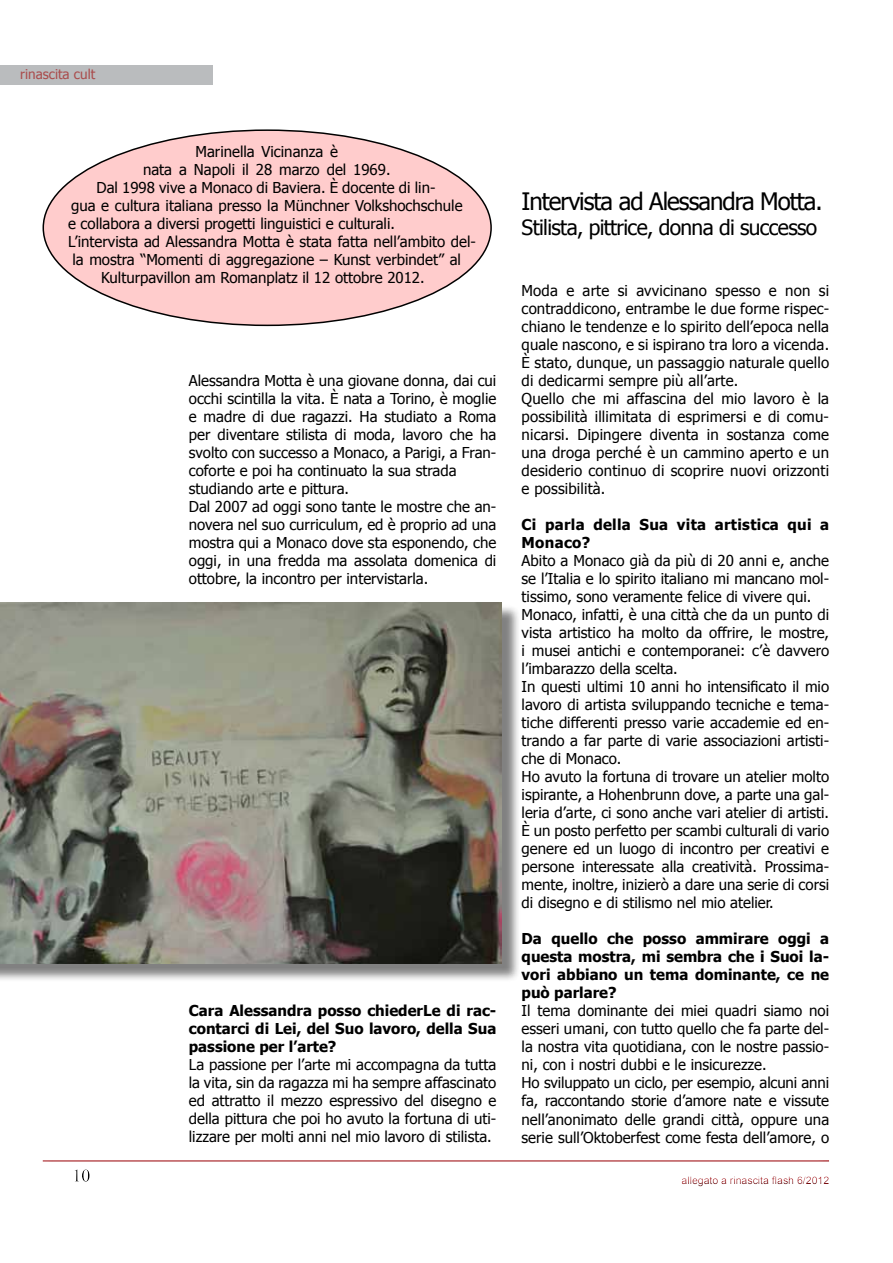
<style>
.page{position:relative;width:893px;height:1263px;background:#fff}
.page>*{position:absolute;margin:0;border:0;box-sizing:border-box;transform-origin:0 0}
.t1{font:24px "Tahoma";letter-spacing:-.04em;color:#000}
.t2{font:21px "Tahoma";letter-spacing:-.03em;color:#000}
.t3{font:15px/18px "Tahoma";color:#000}
.t4{font:700 15px/18px "Tahoma";color:#000;text-align:justify}
.t5{font:700 15px/18px "Tahoma";letter-spacing:.02em;color:#000}
.t6{font:13.5px "Tahoma";color:#aa4d4d}
.t7{font:10.5px "Arial";color:#a10c11}
</style>
<div class="page">
<div style="left:68px;top:1164px;width:32px;height:25px;background:#000;opacity:.75"></div>
<hr style="left:42px;top:1158px;width:789px;height:4px;background:#000;opacity:.75">
<div style="left:676px;top:1173px;width:163px;height:15px;background:#000;opacity:.75"></div>
<div style="left:0;top:65px;width:213px;height:20px;background:#babcbe"></div>
<div style="left:43px;top:130px;width:448px;height:195px;background:#fcc;border-radius:50%"></div>
<div style="left:0;top:604px;width:520px;height:378px;background:#000;opacity:.5"></div>
<img style="left:0;top:602px;width:502px;height:361px">
<p class="t6" style="left:20px;top:65px;width:77px">rinascita cult</p>
<p class="t3" style="left:196px;top:141px;width:144px">Marinella Vicinanza è</p>
<p class="t3" style="left:143px;top:159px;width:249px">nata a Napoli il 28 marzo del 1969.</p>
<p class="t3" style="left:97px;top:177px;width:341px">Dal 1998 vive a Monaco di Baviera. È docente di lin-</p>
<p class="t3" style="left:71px;top:195px;width:393px">gua e cultura italiana presso la Münchner Volkshochschule</p>
<p class="t3" style="left:68px;top:213px;width:328px">e collabora a diversi progetti linguistici e culturali.</p>
<p class="t3" style="left:68px;top:231px;width:409px">L’intervista ad Alessandra Motta è stata fatta nell’ambito del-</p>
<p class="t3" style="left:73px;top:249px;width:390px">la mostra “Momenti di aggregazione – Kunst verbindet” al</p>
<p class="t3" style="left:101px;top:267px;width:325px">Kulturpavillon am Romanplatz il 12 ottobre 2012.</p>
<p class="t3" style="left:189px;top:371px;width:309px">Alessandra Motta è una giovane donna, dai cui occhi scintilla la vita. È nata a Torino, è moglie e madre di due ragazzi. Ha studiato a Roma per diventare stilista di moda, lavoro che ha svolto con successo a Monaco, a Parigi, a Fran&shy;coforte e poi ha continuato la sua strada studiando arte e pittura.<br>Dal 2007 ad oggi sono tante le mostre che an&shy;novera nel suo curriculum, ed è proprio ad una mostra qui a Monaco dove sta esponendo, che oggi, in una fredda ma assolata domenica di ottobre, la incontro per intervistarla.</p>
<p class="t4" style="left:189px;top:1001px;width:309px">Cara Alessandra posso chiederLe di rac&shy;contarci di Lei, del Suo lavoro, della Sua passione per l’arte?</p>
<p class="t3" style="left:189px;top:1055px;width:309px;text-align:justify">La passione per l’arte mi accompagna da tutta la vita, sin da ragazza mi ha sempre affascinato ed attratto il mezzo espressivo del disegno e della pittura che poi ho avuto la fortuna di uti&shy;lizzare per molti anni nel mio lavoro di stilista.</p>
<h1 class="t1" style="left:522px;top:185px;width:303px">Intervista ad Alessandra Motta.</h1>
<h2 class="t2" style="left:522px;top:213px;width:297px">Stilista, pittrice, donna di successo</h2>
<p class="t3" style="left:522px;top:281px;width:309px">Moda e arte si avvicinano spesso e non si contraddicono, entrambe le due forme rispec&shy;chiano le tendenze e lo spirito dell’epoca nella quale nascono, e si ispirano tra loro a vicenda.<br>È stato, dunque, un passaggio naturale quello di dedicarmi sempre più all’arte.<br>Quello che mi affascina del mio lavoro è la possibilità illimitata di esprimersi e di comu&shy;nicarsi. Dipingere diventa in sostanza come una droga perché è un cammino aperto e un desiderio continuo di scoprire nuovi orizzonti e possibilità.</p>
<p class="t5" style="left:522px;top:515px;width:309px">Ci parla della Sua vita artistica qui a<br>Monaco?</p>
<p class="t3" style="left:522px;top:551px;width:309px">Abito a Monaco già da più di 20 anni e, anche se l’Italia e lo spirito italiano mi mancano mol&shy;tissimo, sono veramente felice di vivere qui.<br>Monaco, infatti, è una città che da un punto di vista artistico ha molto da offrire, le mostre, i musei antichi e contemporanei: c’è davvero l’imbarazzo della scelta.<br>In questi ultimi 10 anni ho intensificato il mio lavoro di artista sviluppando tecniche e tema&shy;tiche differenti presso varie accademie ed en&shy;trando a far parte di varie associazioni artisti&shy;che di Monaco.<br>Ho avuto la fortuna di trovare un atelier molto ispirante, a Hohenbrunn dove, a parte una gal&shy;leria d’arte, ci sono anche vari atelier di artisti.<br>È un posto perfetto per scambi culturali di vario genere ed un luogo di incontro per creativi e persone interessate alla creatività. Prossima&shy;mente, inoltre, inizierò a dare una serie di corsi di disegno e di stilismo nel mio atelier.</p>
<p class="t4" style="left:522px;top:929px;width:309px">Da quello che posso ammirare oggi a questa mostra, mi sembra che i Suoi la&shy;vori abbiano un tema dominante, ce ne può parlare?</p>
<p class="t3" style="left:522px;top:1001px;width:309px">Il tema dominante dei miei quadri siamo noi esseri umani, con tutto quello che fa parte del&shy;la nostra vita quotidiana, con le nostre passio&shy;ni, con i nostri dubbi e le insicurezze.<br>Ho sviluppato un ciclo, per esempio, alcuni anni fa, raccontando storie d’amore nate e vissute nell’anonimato delle grandi città, oppure una serie sull’Oktoberfest come festa dell’amore, o</p>
<p class="t7" style="left:681px;top:1173px;width:149px">allegato a rinascita flash 6/2012</p>
</div>
